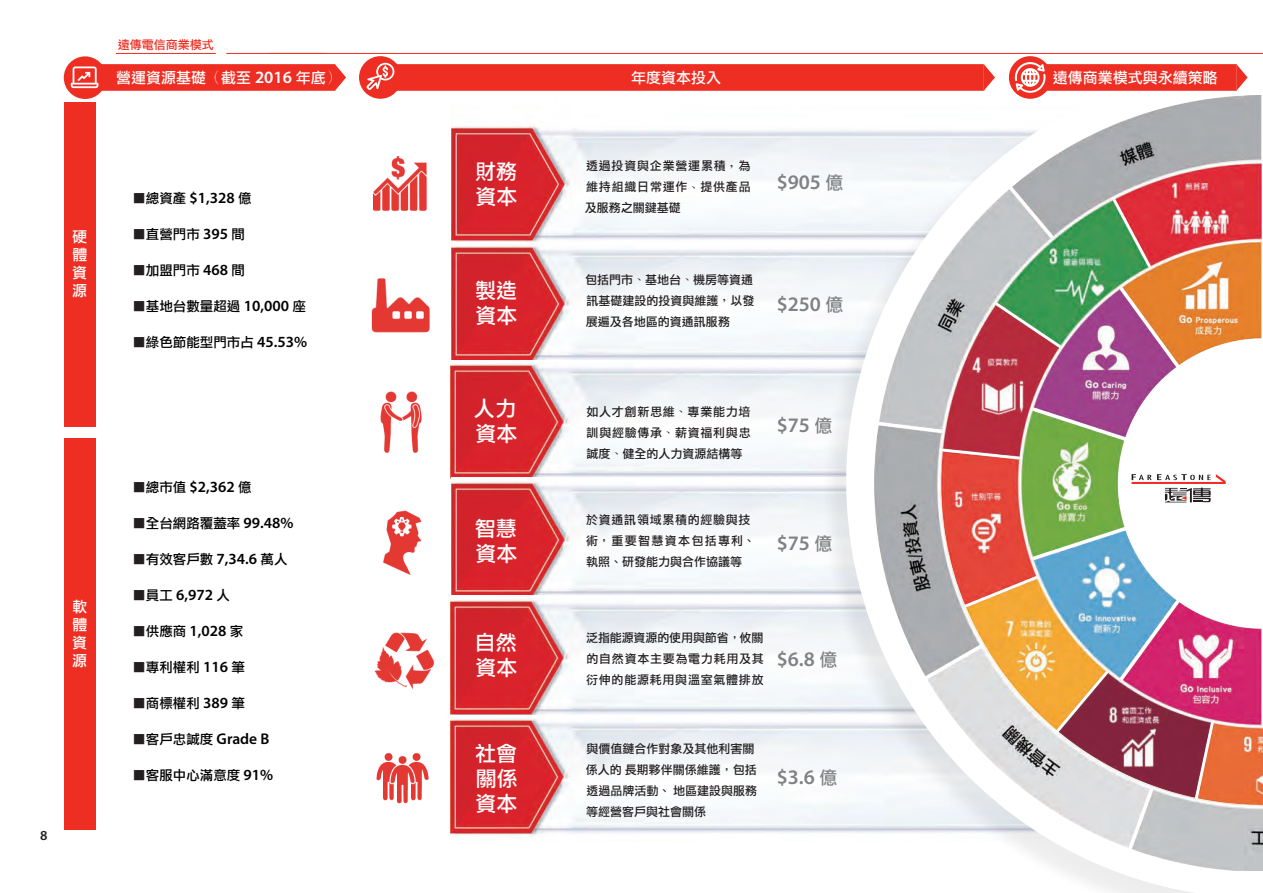
<style>
.page{position:relative;width:1263px;height:893px;background:#fff}
.page>*{position:absolute;margin:0;border:0;box-sizing:border-box;transform-origin:0 0}
.t1{font:21px/25.2px "DF Li Hei Std W5";color:#fff}
.t2{font:600 20.7px "Myriad Pro";color:#808285}
.t3{font:600 15.45px "Myriad Pro";color:#000}
.t4{font:15px/18px "DF Li Hei Std W5";color:#fff;text-align:justify}
.t5{font:600 13.8px "Myriad Pro";color:#231f20}
.t6{font:13.5px "DF Li Hei Std W5";color:#000}
.t7{font:12px/21px "DF Li Hei Std W5";color:#231f20;text-align:justify}
.t8{font:12px/21px "DF Li Hei Std W5";letter-spacing:.06em;color:#231f20}
.t9{font:12px "DF Li Hei Std W5";color:#ee2e22}
.s1{font-family:"Adobe Ming Std";font-weight:300}
.s2{font-family:"Myriad Pro";font-weight:600;font-size:17.25px}
.s3{font-family:"DF Li Hei Std W3";font-weight:400;font-size:13.5px;color:#231f20}
.s4{font-family:"DF Li Hei Std W5";font-weight:400;font-size:13.5px}
.s5{font-family:"DF Li Hei Std W3";color:#231f20}
.s6{font-family:"Myriad Pro";font-weight:600;font-size:15.45px}
.s7{font-family:"DF Li Hei Std W5";font-weight:400;font-size:18px}
.s8{font-family:"Li Hei Pro"}
</style>
<div class="page">
<hr style="left:64px;top:53px;width:1199px;height:1px;background:#ee2e22">
<img style="left:452px;top:125px;width:368px;height:117px">
<img style="left:452px;top:244px;width:368px;height:116px">
<img style="left:451px;top:362px;width:369px;height:125px">
<img style="left:452px;top:478px;width:368px;height:117px">
<img style="left:451px;top:598px;width:369px;height:117px">
<img style="left:451px;top:717px;width:369px;height:120px">
<div style="left:367px;top:63px;width:617px;height:32px;background:#ee2e22"></div>
<hr style="left:366px;top:63px;width:619px;height:1px;background:#fff">
<div style="left:366px;top:91px;width:619px;height:7px;background:#fff"></div>
<div style="left:820px;top:69px;width:443px;height:824px;background:#231f20;opacity:.08"></div>
<img style="left:846px;top:65px;width:417px;height:828px">
<div style="left:72px;top:63px;width:264px;height:32px;background:#ee2e22"></div>
<hr style="left:71px;top:63px;width:265px;height:1px;background:#fff">
<div style="left:71px;top:91px;width:265px;height:7px;background:#fff"></div>
<div style="left:64px;top:102px;width:32px;height:324px;background:#ee2e22"></div>
<div style="left:64px;top:438px;width:32px;height:392px;background:#ee2e22"></div>
<img style="left:373px;top:156px;width:54px;height:55px">
<img style="left:371px;top:278px;width:59px;height:55px">
<img style="left:380px;top:391px;width:42px;height:62px">
<img style="left:383px;top:510px;width:39px;height:65px">
<img style="left:374px;top:632px;width:61px;height:58px">
<img style="left:376px;top:753px;width:53px;height:51px">
<div style="left:1024px;top:63px;width:213px;height:32px;background:#ee2e22"></div>
<hr style="left:1024px;top:63px;width:214px;height:1px;background:#fff">
<div style="left:1024px;top:91px;width:214px;height:7px;background:#fff"></div>
<svg style="left:335px;top:64px;width:11px;height:27px"></svg>
<svg style="left:984px;top:64px;width:11px;height:27px"></svg>
<svg style="left:1236px;top:64px;width:11px;height:27px"></svg>
<img style="left:875px;top:95px;width:388px;height:775px">
<svg style="left:1131px;top:474px;width:95px;height:28px"></svg>
<div style="left:359px;top:56px;width:43px;height:43px;background:#ee2e22;border-radius:50%"></div>
<svg style="left:366px;top:63px;width:28px;height:27px"></svg>
<div style="left:64px;top:56px;width:42px;height:43px;background:#ee2e22;border-radius:50%"></div>
<svg style="left:71px;top:66px;width:27px;height:22px"></svg>
<div style="left:1009px;top:56px;width:42px;height:43px;background:#ee2e22;border-radius:50%"></div>
<svg style="left:1014px;top:62px;width:32px;height:31px"></svg>
<div style="left:51px;top:38px;width:216px;height:17px;background:#fff"></div>
<hr style="left:116px;top:53px;width:100px;height:1px;background:#ee2e22">
<hr style="left:226px;top:53px;width:100px;height:1px;background:#ee2e22">
<p class="t9" style="left:118px;top:38px;width:97px">遠傳電信商業模式</p>
<p class="t4" style="left:116px;top:68px;width:226px">營運資源基礎<span class="s1">（</span>截至 <span class="s2">2016</span> 年底<span class="s1">）</span></p>
<p class="t4" style="left:72px;top:228px;width:17px">硬體資源</p>
<p class="t3" style="left:132px;top:188px;width:121px"><span class="s3">■</span><span class="s4">總資產</span> $1,328 <span class="s4">億</span></p>
<p class="t6" style="left:132px;top:227px;width:114px"><span class="s5">■</span>直營門市 <span class="s6">395</span> 間</p>
<p class="t6" style="left:132px;top:263px;width:114px"><span class="s5">■</span>加盟門市 <span class="s6">468</span> 間</p>
<p class="t6" style="left:132px;top:299px;width:175px"><span class="s5">■</span>基地台數量超過 <span class="s6">10,000</span> 座</p>
<p class="t6" style="left:132px;top:335px;width:176px"><span class="s5">■</span>綠色節能型門市占 <span class="s6">45.53%</span></p>
<p class="t4" style="left:72px;top:598px;width:17px">軟體資源</p>
<p class="t5" style="left:40px;top:826px;width:9px">8</p>
<p class="t3" style="left:132px;top:477px;width:121px"><span class="s3">■</span><span class="s4">總市值</span> $2,362 <span class="s4">億</span></p>
<p class="t6" style="left:132px;top:516px;width:163px"><span class="s5">■</span>全台網路覆蓋率 <span class="s6">99.48%</span></p>
<p class="t6" style="left:132px;top:552px;width:157px"><span class="s5">■</span>有效客戶數 <span class="s6">7,34.6</span> 萬人</p>
<p class="t3" style="left:132px;top:585px;width:99px"><span class="s3">■</span><span class="s4">員工</span> 6,972 <span class="s4">人</span></p>
<p class="t3" style="left:132px;top:621px;width:113px"><span class="s3">■</span><span class="s4">供應商</span> 1,028 <span class="s4">家</span></p>
<p class="t6" style="left:132px;top:660px;width:114px"><span class="s5">■</span>專利權利 <span class="s6">116</span> 筆</p>
<p class="t6" style="left:132px;top:696px;width:114px"><span class="s5">■</span>商標權利 <span class="s6">389</span> 筆</p>
<p class="t3" style="left:132px;top:729px;width:139px"><span class="s3">■</span><span class="s4">客戶忠誠度</span> Grade B</p>
<p class="t6" style="left:132px;top:768px;width:142px"><span class="s5">■</span>客服中心滿意度 <span class="s6">91%</span></p>
<h1 class="t1" style="left:475px;top:159px;width:44px">財務資本</h1>
<h1 class="t1" style="left:475px;top:278px;width:44px">製造資本</h1>
<h1 class="t1" style="left:474px;top:395px;width:45px">人力資本</h1>
<h1 class="t1" style="left:475px;top:515px;width:44px">智慧資本</h1>
<h1 class="t1" style="left:475px;top:630px;width:44px">自然資本</h1>
<h1 class="t1" style="left:475px;top:740px;width:44px;text-align:justify">社會關係資本</h1>
<p class="t4" style="left:631px;top:68px;width:91px">年度資本投入</p>
<p class="t7" style="left:585px;top:155px;width:167px">透過投資與企業營運累積<span class="s1">，</span>為維持組織日常運作<span class="s1">、</span>提供產品及服務之關鍵基礎</p>
<h2 class="t2" style="left:777px;top:169px;width:68px">$905 <span class="s7">億</span></h2>
<p class="t7" style="left:585px;top:269px;width:171px">包括門市<span class="s1">、</span>基地台<span class="s1">、</span>機房等資通訊基礎建設的投資與維護<span class="s1">，</span>以發展遍及各地區的資通訊服務</p>
<h2 class="t2" style="left:777px;top:291px;width:68px">$250 <span class="s7">億</span></h2>
<p class="t7" style="left:586px;top:401px;width:166px">如人才創新思維<span class="s1">、</span>專業能力培訓與經驗傳承<span class="s1">、</span>薪資福利與忠誠度<span class="s1">、</span>健全的人力資源結構等</p>
<p class="t8" style="left:586px;top:509px;width:171px">於資通訊領域累積的經驗與技術<span class="s8">，</span>重要智慧資本包括專利<span class="s8">、</span>執照<span class="s8">、</span>研發能力與合作協議等</p>
<h2 class="t2" style="left:777px;top:412px;width:57px">$75 <span class="s7">億</span></h2>
<h2 class="t2" style="left:777px;top:530px;width:57px">$75 <span class="s7">億</span></h2>
<p class="t7" style="left:586px;top:627px;width:179px">泛指能源資源的使用與節省<span class="s8">，</span>攸關的自然資本主要為電力耗用及其衍伸的能源耗用與溫室氣體排放</p>
<h2 class="t2" style="left:777px;top:645px;width:62px">$6.8 <span class="s7">億</span></h2>
<p class="t7" style="left:586px;top:738px;width:173px;text-align:left">與價值鏈合作對象及其他利害關係人的長期夥伴關係維護<span class="s8">，</span>包括透過品牌活動<span class="s8">、</span>地區建設與服務等經營客戶與社會關係</p>
<h2 class="t2" style="left:777px;top:764px;width:62px">$3.6 <span class="s7">億</span></h2>
<p class="t4" style="left:1053px;top:68px;width:166px">遠傳商業模式與永續策略</p>
</div>
